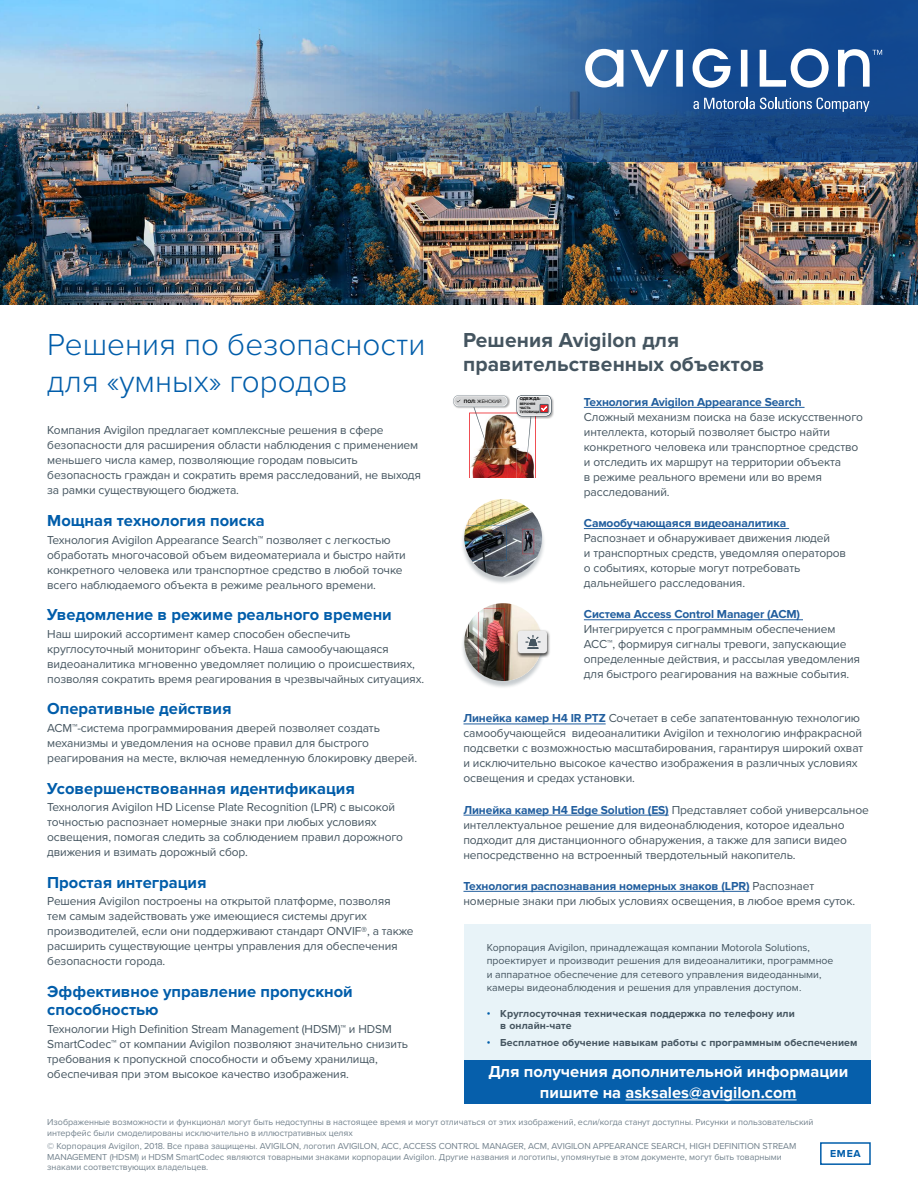
<style>
.page{position:relative;width:918px;height:1188px;background:#fff}
.page>*{position:absolute;margin:0;border:0;box-sizing:border-box;transform-origin:0 0}
.t1{font:300 31.5px/37.5px "Proxima Nova";color:#005daa}
.t2{font:700 21px/24px "Proxima Nova";letter-spacing:.005em;color:#455560}
.t3{font:700 16.5px/18px "Proxima Nova";color:#005daa}
.t4{font:700 16.5px/21px "Proxima Nova";color:#fff;text-align:center}
.t5{font:12px/15px "Proxima Nova";letter-spacing:-.01em;color:#455560}
.t6{font:700 12px "Proxima Nova";letter-spacing:-.01em;color:#215e9e}
.t7{font:10.5px/13.5px "Proxima Nova";color:#455560}
.t8{font:700 10.5px/11.2px "Proxima Nova";letter-spacing:.01em;color:#455560}
.t9{font:700 10.5px "Proxima Nova";color:#005daa}
.t10{font:9px/10.5px "Proxima Nova";letter-spacing:-.005em;color:#74838e}
.t11{font:4.95px "Proxima Nova";color:#000}
.t12{font:700 4.5px "Proxima Nova";color:#000}
.t13{font:700 3.45px/4.2px "Proxima Nova";color:#000}
.s1{font-weight:700}
.s2{font-weight:700;color:#215e9e}
.s3{color:#005daa}
</style>
<div class="page">
<img style="left:0;top:162px;width:918px;height:143px">
<hr style="left:584px;top:407px;width:221px;height:1px;background:#215e9e">
<hr style="left:584px;top:528px;width:205px;height:1px;background:#215e9e">
<hr style="left:584px;top:620px;width:219px;height:1px;background:#215e9e">
<hr style="left:463px;top:724px;width:143px;height:1px;background:#215e9e">
<hr style="left:463px;top:815px;width:206px;height:1px;background:#215e9e">
<hr style="left:463px;top:891px;width:287px;height:1px;background:#215e9e">
<div style="left:464px;top:924px;width:407px;height:156px;background:#e8f3f8"></div>
<div style="left:464px;top:1061px;width:407px;height:43px;background:#065fab"></div>
<hr style="left:625px;top:1100px;width:172px;height:1px;background:#fff">
<img style="left:550px;top:396px;width:4px;height:22px">
<div style="left:517px;top:395px;width:34px;height:21px;border:1px solid #465560;border-radius:5px"></div>
<img style="left:453px;top:395px;width:97px;height:83px">
<div style="left:461px;top:500px;width:85px;height:85px;background:#455560;opacity:.3"></div>
<img style="left:464px;top:499px;width:78px;height:78px;border-radius:39px">
<div style="left:461px;top:604px;width:85px;height:85px;background:#455560;opacity:.3"></div>
<img style="left:464px;top:603px;width:78px;height:78px;border-radius:39px">
<div style="left:516px;top:629px;width:35px;height:29px;background:#000;opacity:.75"></div>
<div style="left:518px;top:631px;width:29px;height:22px;background:#ebebec;border-radius:3px"></div>
<svg style="left:525px;top:635px;width:16px;height:14px"></svg>
<div style="left:820px;top:1142px;width:51px;height:23px;border:2px solid #005daa"></div>
<img style="left:0;top:0;width:918px;height:162px">
<svg style="left:585px;top:49px;width:297px;height:39px"></svg>
<svg style="left:693px;top:98px;width:176px;height:14px;background:#4f76a9"></svg>
<h1 class="t1" style="left:47px;top:326px;width:380px">Решения по безопасности для «умных» городов</h1>
<p class="t5" style="left:47px;top:423px;width:375px">Компания Avigilon предлагает комплексные решения в сфере безопасности для расширения области наблюдения с применением меньшего числа камер, позволяющие городам повысить безопасность граждан и сократить время расследований, не выходя за рамки существующего бюджета.</p>
<h3 class="t3" style="left:47px;top:512px;width:219px">Мощная технология поиска</h3>
<p class="t5" style="left:47px;top:532px;width:360px">Технология Avigilon Appearance Search™ позволяет с легкостью обработать многочасовой объем видеоматериала и быстро найти конкретного человека или транспортное средство в любой точке всего наблюдаемого объекта в режиме реального времени.</p>
<h3 class="t3" style="left:47px;top:606px;width:346px">Уведомление в режиме реального времени</h3>
<p class="t5" style="left:47px;top:627px;width:378px">Наш широкий ассортимент камер способен обеспечить круглосуточный мониторинг объекта. Наша самообучающаяся видеоаналитика мгновенно уведомляет полицию о происшествиях, позволяя сократить время реагирования в чрезвычайных ситуациях.</p>
<h3 class="t3" style="left:47px;top:700px;width:186px">Оперативные действия</h3>
<p class="t5" style="left:47px;top:721px;width:371px">ACM™-система программирования дверей позволяет создать механизмы и уведомления на основе правил для быстрого реагирования на месте, включая немедленную блокировку дверей.</p>
<h3 class="t3" style="left:47px;top:779px;width:309px">Усовершенствованная идентификация</h3>
<p class="t5" style="left:47px;top:800px;width:357px">Технология Avigilon HD License Plate Recognition (LPR) с высокой точностью распознает номерные знаки при любых условиях освещения, помогая следить за соблюдением правил дорожного движения и взимать дорожный сбор.</p>
<h3 class="t3" style="left:47px;top:874px;width:161px">Простая интеграция</h3>
<p class="t5" style="left:47px;top:894px;width:368px">Решения Avigilon построены на открытой платформе, позволяя<br>тем самым задействовать уже имеющиеся системы других производителей, если они поддерживают стандарт ONVIF®, а также расширить существующие центры управления для обеспечения безопасности города.</p>
<h3 class="t3" style="left:47px;top:983px;width:307px">Эффективное управление пропускной способностью</h3>
<p class="t5" style="left:47px;top:1021px;width:362px">Технологии High Definition Stream Management (HDSM)™ и HDSM SmartCodec™ от компании Avigilon позволяют значительно снизить требования к пропускной способности и объему хранилища, обеспечивая при этом высокое качество изображения.</p>
<h2 class="t2" style="left:463px;top:328px;width:303px">Решения Avigilon для правительственных объектов</h2>
<p class="t11" style="left:464px;top:398px;width:39px"><span class="s1">ПОЛ:</span> ЖЕНСКИЙ</p>
<p class="t12" style="left:520px;top:396px;width:22px">ОДЕЖДА:</p>
<p class="t13" style="left:520px;top:401px;width:21px">ВЕРХНЯЯ<br>ЧАСТЬ<br>ТУЛОВИЩА</p>
<p class="t6" style="left:584px;top:395px;width:219px">Технология Avigilon Appearance Search</p>
<p class="t5" style="left:584px;top:410px;width:281px">Сложный механизм поиска на базе искусственного интеллекта, который позволяет быстро найти конкретного человека или транспортное средство и отследить их маршрут на территории объекта<br>в режиме реального времени или во время расследований.</p>
<p class="t6" style="left:584px;top:516px;width:204px">Самообучающаяся видеоаналитика</p>
<p class="t5" style="left:584px;top:531px;width:264px">Распознает и обнаруживает движения людей<br>и транспортных средств, уведомляя операторов о событиях, которые могут потребовать дальнейшего расследования.</p>
<p class="t6" style="left:584px;top:607px;width:218px">Система Access Control Manager (ACM)</p>
<p class="t5" style="left:584px;top:622px;width:278px">Интегрируется с программным обеспечением ACC™, формируя сигналы тревоги, запускающие определенные действия, и рассылая уведомления для быстрого реагирования на важные события.</p>
<p class="t5" style="left:463px;top:711px;width:401px"><span class="s2">Линейка камер H4 IR PTZ</span> Сочетает в себе запатентованную технологию самообучающейся видеоаналитики Avigilon и технологию инфракрасной подсветки с возможностью масштабирования, гарантируя широкий охват и исключительно высокое качество изображения в различных условиях освещения и средах установки.</p>
<p class="t5" style="left:463px;top:802px;width:407px"><span class="s2">Линейка камер H4 Edge Solution (ES)</span> Представляет собой универсальное интеллектуальное решение для видеонаблюдения, которое идеально подходит для дистанционного обнаружения, а также для записи видео непосредственно на встроенный твердотельный накопитель.</p>
<p class="t5" style="left:463px;top:878px;width:393px"><span class="s2">Технология распознавания номерных знаков (LPR)</span> Распознает номерные знаки при любых условиях освещения, в любое время суток.</p>
<p class="t7" style="left:487px;top:941px;width:348px">Корпорация Avigilon, принадлежащая компании Motorola Solutions, проектирует и производит решения для видеоаналитики, программное и аппаратное обеспечение для сетевого управления видеоданными, камеры видеонаблюдения и решения для управления доступом.</p>
<p class="t8" style="left:500px;top:1009px;width:296px;text-indent:-14px"><span class="s3">•</span> Круглосуточная техническая поддержка по телефону или в онлайн-чате</p>
<p class="t8" style="left:487px;top:1037px;width:372px"><span class="s3">•</span> Бесплатное обучение навыкам работы с программным обеспечением</p>
<h3 class="t4" style="left:488px;top:1061px;width:361px">Для получения дополнительной информации пишите на asksales@avigilon.com</h3>
<p class="t10" style="left:47px;top:1117px;width:768px">Изображенные возможности и функционал могут быть недоступны в настоящее время и могут отличаться от этих изображений, если/когда станут доступны. Рисунки и пользовательский интерфейс были смоделированы исключительно в иллюстративных целях</p>
<p class="t10" style="left:47px;top:1141px;width:751px">© Корпорация Avigilon, 2018. Все права защищены. AVIGILON, логотип AVIGILON, ACC, ACCESS CONTROL MANAGER, ACM, AVIGILON APPEARANCE SEARCH, HIGH DEFINITION STREAM<br>MANAGEMENT (HDSM) и HDSM SmartCodec являются товарными знаками корпорации Avigilon. Другие названия и логотипы, упомянутые в этом документе, могут быть товарными знаками соответствующих владельцев.</p>
<p class="t9" style="left:830px;top:1147px;width:32px">EMEA</p>
</div>
